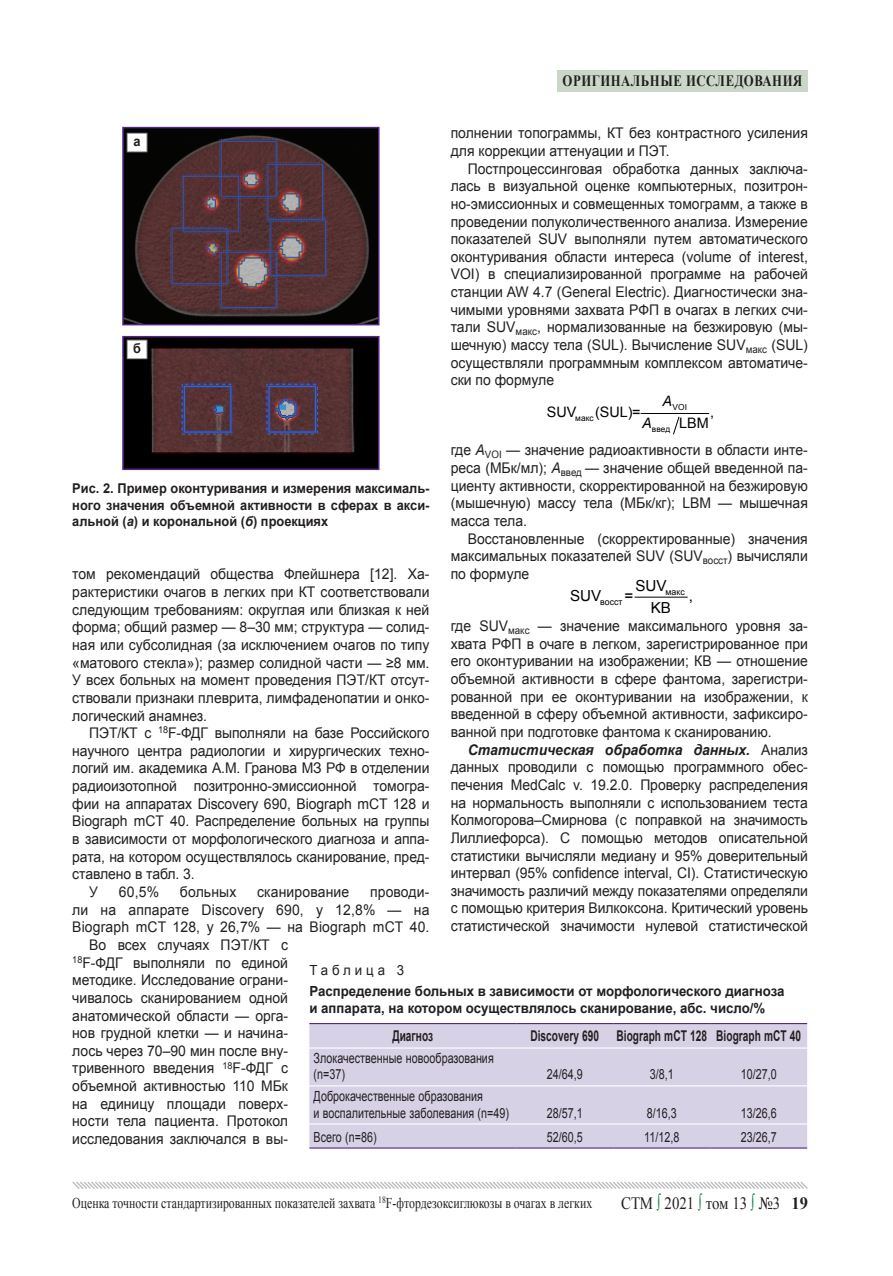
<style>
.page{position:relative;width:893px;height:1276px;background:#fff}
.page>*{position:absolute;margin:0;border:0;box-sizing:border-box;transform-origin:0 0}
.t1{font:17.4px "Times New Roman";color:#231f20;scale:.86 1}
.t2{font:700 15.75px "Times New Roman";letter-spacing:.04em;color:#231f20;scale:.81 1}
.t3{font:15.15px "Arial";letter-spacing:.005em;color:#000}
.Колонтитул{font:15px "Times New Roman";color:#231f20;scale:.79 1}
.Jтабл-шапка{font:700 14.85px "Arial";letter-spacing:.005em;color:#231f20;scale:.68 1}
.Основной_текст{font:14.7px/17.7px "Arial";color:#231f20;text-align:justify;scale:.95 1}
.t4{font:14.4px "Arial";letter-spacing:.005em;color:#000}
.t5{font:italic 14.4px "Arial";color:#000}
.Jтабл{font:13.95px/16.8px "Arial";letter-spacing:.005em;color:#231f20;scale:.77 1}
.Jztab{font:700 13.95px/16.8px "Arial";color:#231f20;scale:.95 1}
.таблица{font:13.95px "Arial";letter-spacing:.3em;color:#231f20;scale:.95 1}
.Подрис_подпись{font:700 13.5px/16.2px "Arial";color:#231f20;text-align:justify;scale:.95 1}
.t6{font:8.85px "Arial";letter-spacing:.005em;color:#000}
.t7{font:8.25px "Arial";letter-spacing:.005em;color:#000}
.s1{font-style:italic}
.s2{font-weight:700;font-style:italic}
.s3{color:#127c43}
.s4{font-weight:700}
</style>
<div class="page">
<svg style="left:72px;top:1181px;width:736px;height:8px"></svg>
<div style="left:557px;top:70px;width:251px;height:21px;background:#cbd8c9"></div>
<svg style="left:673px;top:417px;width:6px;height:17px"></svg>
<hr style="left:641px;top:413px;width:68px;height:1px;background:#000">
<hr style="left:635px;top:597px;width:52px;height:1px;background:#000">
<div style="left:309px;top:1024px;width:498px;height:123px;background:#d7d1e6"></div>
<hr style="left:309px;top:1047px;width:207px;height:1px;background:#fff">
<hr style="left:516px;top:1047px;width:97px;height:1px;background:#fff">
<hr style="left:613px;top:1047px;width:97px;height:1px;background:#fff">
<hr style="left:710px;top:1047px;width:97px;height:1px;background:#fff">
<hr style="left:309px;top:1085px;width:207px;height:1px;background:#fff">
<hr style="left:516px;top:1085px;width:97px;height:1px;background:#fff">
<hr style="left:613px;top:1085px;width:97px;height:1px;background:#fff">
<hr style="left:710px;top:1085px;width:97px;height:1px;background:#fff">
<hr style="left:309px;top:1123px;width:207px;height:1px;background:#fff">
<hr style="left:516px;top:1123px;width:97px;height:1px;background:#fff">
<hr style="left:613px;top:1123px;width:97px;height:1px;background:#fff">
<hr style="left:710px;top:1123px;width:97px;height:1px;background:#fff">
<hr style="left:309px;top:1023px;width:207px;height:1px;background:#542685">
<hr style="left:516px;top:1023px;width:97px;height:1px;background:#542685">
<hr style="left:613px;top:1023px;width:97px;height:1px;background:#542685">
<hr style="left:710px;top:1023px;width:97px;height:1px;background:#542685">
<hr style="left:309px;top:1147px;width:207px;height:1px;background:#542685">
<hr style="left:516px;top:1147px;width:97px;height:1px;background:#542685">
<hr style="left:613px;top:1147px;width:97px;height:1px;background:#542685">
<hr style="left:710px;top:1147px;width:97px;height:1px;background:#542685">
<img style="left:125px;top:130px;width:251px;height:192px">
<div style="left:122px;top:127px;width:257px;height:198px;border:2px solid #542685"></div>
<img style="left:125px;top:339px;width:251px;height:128px">
<div style="left:122px;top:336px;width:257px;height:134px;border:2px solid #542685"></div>
<div style="left:127px;top:133px;width:20px;height:19px;background:#fff"></div>
<div style="left:127px;top:133px;width:20px;height:19px;border:1px solid #8b8d90"></div>
<div style="left:127px;top:340px;width:20px;height:19px;background:#fff"></div>
<div style="left:127px;top:340px;width:20px;height:19px;border:1px solid #8b8d90"></div>
<p class="t2" style="left:563px;top:70px;width:297px">ОРИГИНАЛЬНЫЕ ИССЛЕДОВАНИЯ</p>
<p class="Основной_текст" style="left:451px;top:124px;width:377px">полнении топограммы, КТ без контрастного усиления для коррекции аттенуации и ПЭТ.</p>
<p class="Основной_текст" style="left:451px;top:160px;width:377px;text-indent:17px">Постпроцессинговая обработка данных заключа&shy;лась в визуальной оценке компьютерных, позитрон&shy;но-эмиссионных и совмещенных томограмм, а также в проведении полуколичественного анализа. Измерение показателей SUV выполняли путем автоматического оконтуривания области интереса (volume of interest, VOI) в специализированной программе на рабочей станции AW 4.7 (General Electric). Диагностически зна&shy;чимыми уровнями захвата РФП в очагах в легких счи&shy;тали SUV<sub>макс</sub>, нормализованные на безжировую (мы&shy;шечную) массу тела (SUL). Вычисление SUV<sub>макс</sub> (SUL) осуществляли программным комплексом автоматиче&shy;ски по формуле</p>
<p class="t7" style="left:673px;top:401px;width:16px">VOI</p>
<p class="t7" style="left:575px;top:412px;width:20px">макс</p>
<p class="t7" style="left:652px;top:424px;width:20px">введ</p>
<p class="Подрис_подпись" style="left:133px;top:134px;width:9px">а</p>
<p class="Подрис_подпись" style="left:133px;top:341px;width:10px">б</p>
<p class="t5" style="left:662px;top:391px;width:11px">A</p>
<p class="t4" style="left:547px;top:402px;width:31px">SUV</p>
<p class="t4" style="left:595px;top:402px;width:47px">(SUL)=</p>
<p class="t4" style="left:710px;top:402px;width:6px">,</p>
<p class="t4" style="left:679px;top:414px;width:31px">LBM</p>
<p class="t5" style="left:642px;top:414px;width:11px">А</p>
<p class="Основной_текст" style="left:451px;top:441px;width:377px">где <span class="s1">А</span><sub>VOI</sub> — значение радиоактивности в области инте&shy;реса (МБк/мл); <span class="s1">A</span><sub>введ</sub> — значение общей введенной па&shy;циенту активности, скорректированной на безжировую (мышечную) массу тела (МБк/кг); LBM — мышечная масса тела.</p>
<p class="Основной_текст" style="left:451px;top:529px;width:377px;text-indent:17px">Восстановленные (скорректированные) значения максимальных показателей SUV (SUV<sub>восст</sub>) вычисляли по формуле</p>
<p class="t6" style="left:666px;top:586px;width:21px">макс</p>
<p class="t6" style="left:600px;top:596px;width:24px">восст</p>
<p class="Подрис_подпись" style="left:72px;top:481px;width:377px">Рис. 2. Пример оконтуривания и измерения максималь&shy;ного значения объемной активности в сферах в акси&shy;альной (<span class="s1">а</span>) и корональной (<span class="s1">б</span>) проекциях</p>
<p class="Основной_текст" style="left:72px;top:565px;width:377px">том рекомендаций общества Флейшнера [12]. Ха&shy;рактеристики очагов в легких при КТ соответствовали следующим требованиям: округлая или близкая к ней форма; общий размер — 8–30 мм; структура — солид&shy;ная или субсолидная (за исключением очагов по типу «матового стекла»); размер солидной части — ≥8 мм.<br>У всех больных на момент проведения ПЭТ/КТ отсут&shy;ствовали признаки плеврита, лимфаденопатии и онко&shy;логический анамнез.</p>
<p class="Основной_текст" style="left:72px;top:724px;width:377px;text-indent:17px">ПЭТ/КТ с <sup>18</sup>F-ФДГ выполняли на базе Российского научного центра радиологии и хирургических техно&shy;логий им. академика А.М. Гранова МЗ РФ в отделении радиоизотопной позитронно-эмиссионной томогра&shy;фии на аппаратах Discovery 690, Biograph mCT 128 и Biograph mCT 40. Распределение больных на группы в зависимости от морфологического диагноза и аппа&shy;рата, на котором осуществлялось сканирование, пред&shy;ставлено в табл. 3.</p>
<p class="Основной_текст" style="left:89px;top:883px;width:11px">У</p>
<p class="Основной_текст" style="left:119px;top:883px;width:44px">60,5%</p>
<p class="Основной_текст" style="left:180px;top:883px;width:61px">больных</p>
<p class="Основной_текст" style="left:257px;top:883px;width:98px">сканирование</p>
<p class="t3" style="left:635px;top:576px;width:33px">SUV</p>
<p class="t3" style="left:570px;top:586px;width:33px">SUV</p>
<p class="t3" style="left:625px;top:586px;width:10px">=</p>
<p class="t3" style="left:689px;top:586px;width:6px">,</p>
<p class="t3" style="left:651px;top:597px;width:22px">KB</p>
<p class="Основной_текст" style="left:451px;top:617px;width:377px">где SUV<sub>макс</sub> — значение максимального уровня за&shy;хвата РФП в очаге в легком, зарегистрированное при его оконтуривании на изображении; КВ — отношение объемной активности в сфере фантома, зарегистри&shy;рованной при ее оконтуривании на изображении, к введенной в сферу объемной активности, зафиксиро&shy;ванной при подготовке фантома к сканированию.</p>
<p class="Основной_текст" style="left:451px;top:741px;width:377px;text-indent:17px"><span class="s2">Статистическая обработка данных.</span> Анализ данных проводили с помощью программного обес&shy;печения MedCalc v. 19.2.0. Проверку распределения на нормальность выполняли с использованием теста Колмогорова–Смирнова (с поправкой на значимость Лиллиефорса). С помощью методов описательной статистики вычисляли медиану и 95% доверительный интервал (95% confidence interval, CI). Статистическую значимость различий между показателями определяли с помощью критерия Вилкоксона. Критический уровень статистической значимости нулевой статистической</p>
<p class="Основной_текст" style="left:72px;top:883px;width:377px;text-indent:298px">проводи&shy;ли на аппарате Discovery 690, у 12,8% — на Biograph mCT 128, у 26,7% — на Biograph mCT 40.</p>
<p class="Основной_текст" style="left:72px;top:936px;width:229px;text-indent:17px">Во всех случаях ПЭТ/КТ с <sup>18</sup>F-ФДГ выполняли по единой методике. Исследование ограни&shy;чивалось сканированием одной анатомической области — орга&shy;нов грудной клетки — и начина&shy;лось через 70–90 мин после вну&shy;тривенного введения <sup>18</sup>F-ФДГ с объемной активностью 110 МБк на единицу площади поверх&shy;ности тела пациента. Протокол исследования заключался в вы-</p>
<p class="таблица" style="left:309px;top:961px;width:101px">Таблица 3</p>
<p class="Jztab" style="left:309px;top:983px;width:502px">Распределение больных в зависимости от морфологического диагноза и аппарата, на котором осуществлялось сканирование, абс. число/%</p>
<p class="Jтабл-шапка" style="left:392px;top:1025px;width:61px">Диагноз</p>
<p class="Jтабл-шапка" style="left:530px;top:1025px;width:103px">Discovery 690</p>
<p class="Jтабл-шапка" style="left:616px;top:1025px;width:135px">Biograph mCT 128</p>
<p class="Jтабл-шапка" style="left:716px;top:1025px;width:126px">Biograph mCT 40</p>
<p class="Jтабл" style="left:314px;top:1049px;width:236px">Злокачественные новообразования (n=37)</p>
<p class="Jтабл" style="left:547px;top:1066px;width:48px">24/64,9</p>
<p class="Jтабл" style="left:650px;top:1066px;width:33px">3/8,1</p>
<p class="Jтабл" style="left:741px;top:1066px;width:48px">10/27,0</p>
<p class="Jтабл" style="left:314px;top:1087px;width:255px">Доброкачественные образования<br>и воспалительные заболевания (n=49)</p>
<p class="Jтабл" style="left:547px;top:1104px;width:48px">28/57,1</p>
<p class="Jтабл" style="left:647px;top:1104px;width:40px">8/16,3</p>
<p class="Jтабл" style="left:741px;top:1104px;width:48px">13/26,6</p>
<p class="Jтабл" style="left:314px;top:1128px;width:83px">Всего (n=86)</p>
<p class="Jтабл" style="left:547px;top:1128px;width:48px">52/60,5</p>
<p class="Jтабл" style="left:644px;top:1128px;width:47px">11/12,8</p>
<p class="Jтабл" style="left:741px;top:1128px;width:48px">23/26,7</p>
<p class="Колонтитул" style="left:72px;top:1192px;width:660px">Оценка точности стандартизированных показателей захвата <sup>18</sup>F-фтордезоксиглюкозы в очагах в легких</p>
<p class="t1" style="left:621px;top:1191px;width:219px">СТМ <span class="s3">∫</span> 2021 <span class="s3">∫</span> том 13 <span class="s3">∫</span> №3 <span class="s4">19</span></p>
</div>
